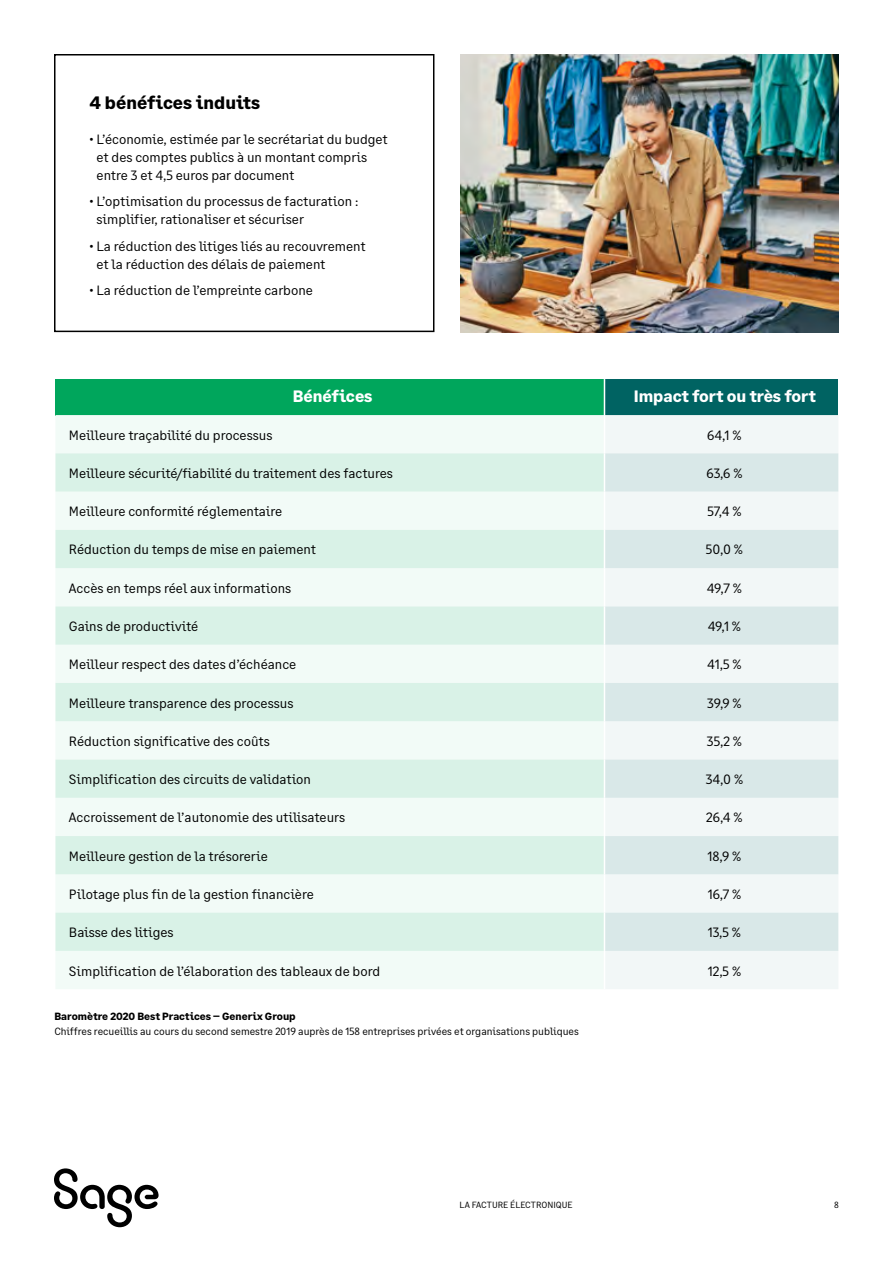
<style>
.page{position:relative;width:893px;height:1263px;background:#fff}
.page>*{position:absolute;margin:0;border:0;box-sizing:border-box;transform-origin:0 0}
.t1{font:700 18px "Sage Text";color:#000}
.t2{font:700 16.5px "Sage Text";letter-spacing:-.005em;color:#fff}
.t3{font:13.5px/18px "Sage Text";color:#000}
.t4{font:10.5px "Sage Text";color:#000}
.t5{font:700 10.5px "Sage Text";color:#000}
.t6{font:9px "Sage Text";color:#000}
</style>
<div class="page">
<div style="left:55px;top:379px;width:549px;height:36px;background:#00a65c"></div>
<div style="left:604px;top:379px;width:234px;height:36px;background:#006362"></div>
<div style="left:55px;top:415px;width:549px;height:574px;background:#f2fbf7"></div>
<div style="left:605px;top:415px;width:233px;height:574px;background:#f2f7f7"></div>
<svg style="left:55px;top:453px;width:549px;height:498px;fill:#d9f2e7"></svg>
<svg style="left:605px;top:453px;width:233px;height:498px;fill:#d9e8e8"></svg>
<hr style="left:604px;top:379px;width:1px;height:36px;background:#fff">
<div style="left:54px;top:54px;width:380px;height:278px;border:2px solid #000"></div>
<img style="left:460px;top:54px;width:379px;height:278px">
<svg style="left:54px;top:1168px;width:105px;height:59px"></svg>
<h1 class="t1" style="left:90px;top:92px;width:172px">4 bénéfices induits</h1>
<p class="t3" style="left:97px;top:130px;width:293px;text-indent:-7px">• L’économie, estimée par le secrétariat du budget et des comptes publics à un montant compris entre 3 et 4,5 euros par document</p>
<p class="t3" style="left:97px;top:193px;width:263px;text-indent:-7px">• L’optimisation du processus de facturation : simplifier, rationaliser et sécuriser</p>
<p class="t3" style="left:97px;top:237px;width:270px;text-indent:-7px">• La réduction des litiges liés au recouvrement et la réduction des délais de paiement</p>
<p class="t3" style="left:90px;top:282px;width:225px">• La réduction de l’empreinte carbone</p>
<p class="t2" style="left:293px;top:385px;width:81px">Bénéfices</p>
<p class="t2" style="left:634px;top:385px;width:184px">Impact fort ou très fort</p>
<p class="t3" style="left:69px;top:426px;width:205px">Meilleure traçabilité du processus</p>
<p class="t3" style="left:707px;top:426px;width:36px">64,1 %</p>
<p class="t3" style="left:69px;top:464px;width:326px">Meilleure sécurité/fiabilité du traitement des factures</p>
<p class="t3" style="left:706px;top:464px;width:38px">63,6 %</p>
<p class="t3" style="left:69px;top:503px;width:215px">Meilleure conformité réglementaire</p>
<p class="t3" style="left:707px;top:503px;width:36px">57,4 %</p>
<p class="t3" style="left:69px;top:541px;width:248px">Réduction du temps de mise en paiement</p>
<p class="t3" style="left:706px;top:541px;width:39px">50,0 %</p>
<p class="t3" style="left:69px;top:579px;width:224px">Accès en temps réel aux informations</p>
<p class="t3" style="left:707px;top:579px;width:37px">49,7 %</p>
<p class="t3" style="left:69px;top:617px;width:131px">Gains de productivité</p>
<p class="t3" style="left:708px;top:617px;width:35px">49,1 %</p>
<p class="t3" style="left:69px;top:656px;width:229px">Meilleur respect des dates d’échéance</p>
<p class="t3" style="left:707px;top:656px;width:36px">41,5 %</p>
<p class="t3" style="left:69px;top:694px;width:226px">Meilleure transparence des processus</p>
<p class="t3" style="left:707px;top:694px;width:36px">39,9 %</p>
<p class="t3" style="left:69px;top:732px;width:202px">Réduction significative des coûts</p>
<p class="t3" style="left:707px;top:732px;width:37px">35,2 %</p>
<p class="t3" style="left:69px;top:771px;width:244px">Simplification des circuits de validation</p>
<p class="t3" style="left:706px;top:771px;width:39px">34,0 %</p>
<p class="t3" style="left:69px;top:809px;width:278px">Accroissement de l’autonomie des utilisateurs</p>
<p class="t3" style="left:706px;top:809px;width:38px">26,4 %</p>
<p class="t3" style="left:69px;top:847px;width:200px">Meilleure gestion de la trésorerie</p>
<p class="t3" style="left:708px;top:847px;width:35px">18,9 %</p>
<p class="t3" style="left:69px;top:885px;width:247px">Pilotage plus fin de la gestion financière</p>
<p class="t3" style="left:708px;top:885px;width:35px">16,7 %</p>
<p class="t3" style="left:69px;top:924px;width:106px">Baisse des litiges</p>
<p class="t3" style="left:708px;top:924px;width:35px">13,5 %</p>
<p class="t3" style="left:69px;top:962px;width:313px">Simplification de l’élaboration des tableaux de bord</p>
<p class="t3" style="left:708px;top:962px;width:35px">12,5 %</p>
<p class="t5" style="left:54px;top:1009px;width:243px">Baromètre 2020 Best Practices – Generix Group</p>
<p class="t4" style="left:54px;top:1025px;width:526px">Chiffres recueillis au cours du second semestre 2019 auprès de 158 entreprises privées et organisations publiques</p>
<p class="t6" style="left:460px;top:1200px;width:115px">LA FACTURE ÉLECTRONIQUE</p>
<p class="t6" style="left:834px;top:1200px;width:6px">8</p>
</div>
